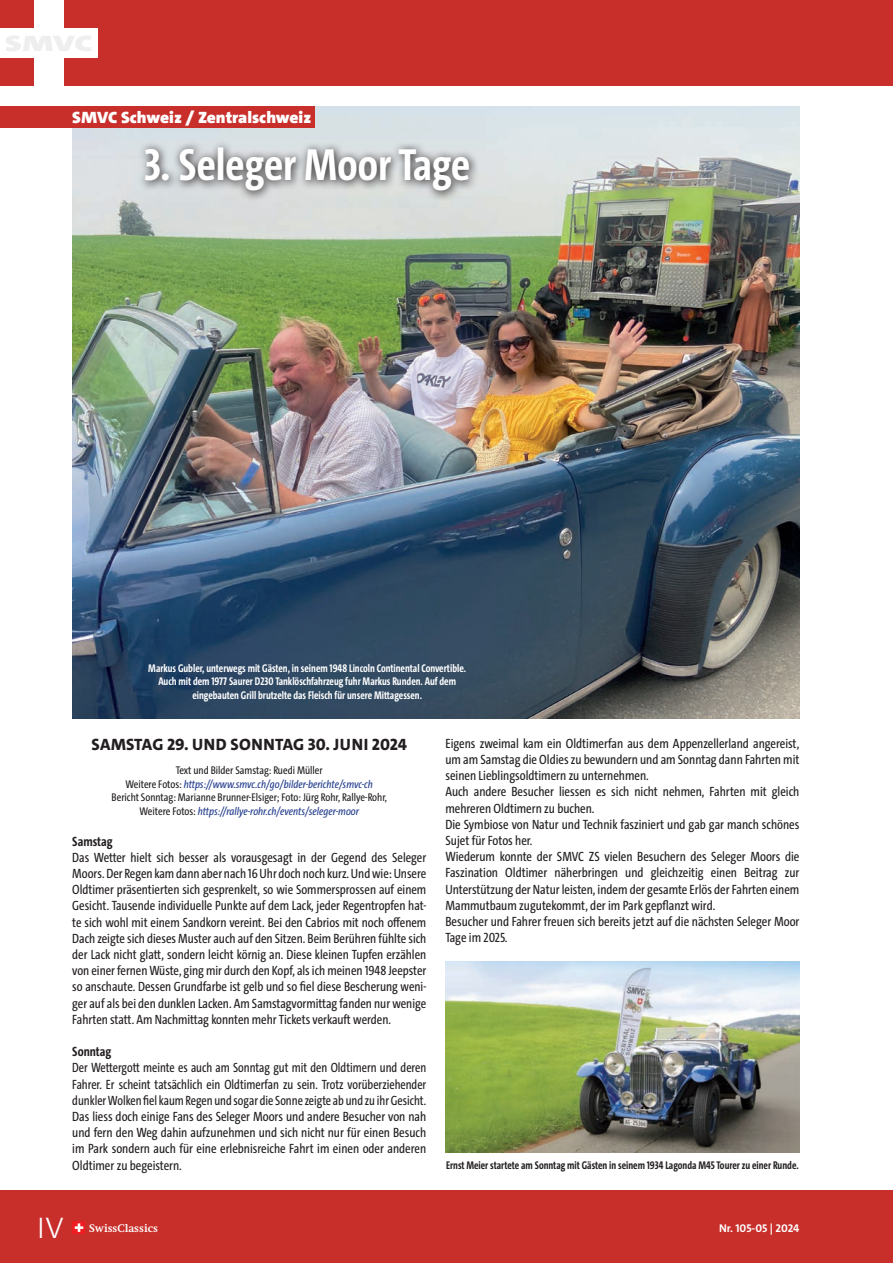
<style>
.page{position:relative;width:893px;height:1263px;background:#fff}
.page>*{position:absolute;margin:0;border:0;box-sizing:border-box;transform-origin:0 0}
.t1{font:700 45.45px "The Sans Cd";color:#fff}
.t2{font:300 30px "The Sans";color:#fff}
.t3{font:800 16.5px "The Sans";letter-spacing:.02em;color:#231f20}
.t4{font:900 16.5px "The Sans";color:#fff;scale:1.05 1}
.t5{font:13.5px/16.2px "The Sans Cd";color:#231f20;text-align:justify}
.t6{font:13.5px/16.2px "The Sans Cd";color:#231f20;text-align:justify;scale:.95 1}
.t7{font:700 13.5px "The Sans Cd";color:#231f20}
.t8{font:11.25px/13.5px "The Sans Cd";color:#231f20;text-align:center}
.t9{font:700 11.25px/13.5px "The Sans Cd";color:#fff;text-align:center;scale:.94 1}
.t10{font:700 11.25px "The Sans Cd";color:#231f20;scale:.94 1}
.t11{font:700 11.25px "The Sans";color:#fff}
.t12{font:700 11.25px "Swift LT Pro";color:#fff}
.s1{font-style:italic;color:#253f8e}
</style>
<div class="page">
<img style="left:72px;top:106px;width:727px;height:613px">
<img style="left:445px;top:961px;width:354px;height:191px">
<div style="left:0;top:1191px;width:893px;height:72px;background:#c82f2b"></div>
<div style="left:0;top:0;width:893px;height:85px;background:#c82f2b"></div>
<div style="left:34px;top:0;width:30px;height:85px;background:#fff"></div>
<div style="left:0;top:28px;width:98px;height:29px;background:#fff"></div>
<svg style="left:73px;top:1221px;width:12px;height:13px"></svg>
<svg style="left:75px;top:1223px;width:8px;height:9px"></svg>
<svg style="left:138px;top:141px;width:341px;height:60px;background:#b1b4b5"></svg>
<div style="left:0;top:106px;width:315px;height:22px;background:#c82f2b"></div>
<p class="t4" style="left:72px;top:107px;width:229px">SMVC Schweiz / Zentralschweiz</p>
<h1 class="t1" style="left:144px;top:136px;width:328px">3. Seleger Moor Tage</h1>
<p class="t9" style="left:148px;top:661px;width:340px">Markus Gubler, unterwegs mit Gästen, in seinem 1948 Lincoln Continental Convertible.<br>Auch mit dem 1977 Saurer D230 Tanklöschfahrzeug fuhr Markus Runden. Auf dem eingebauten Grill brutzelte das Fleisch für unsere Mittagessen.</p>
<p class="t3" style="left:92px;top:734px;width:317px">SAMSTAG 29. UND SONNTAG 30. JUNI 2024</p>
<p class="t8" style="left:112px;top:763px;width:277px">Text und Bilder Samstag: Ruedi Müller<br>Weitere Fotos: <span class="s1">https://www.smvc.ch/go/bilder-berichte/smvc-ch </span>Bericht Sonntag: Marianne Brunner-Elsiger; Foto: Jürg Rohr, Rallye-Rohr, Weitere Fotos: <span class="s1">https://rallye-rohr.ch/events/seleger-moor</span></p>
<p class="t7" style="left:72px;top:832px;width:42px">Samstag</p>
<p class="t5" style="left:72px;top:849px;width:356px">Das Wetter hielt sich besser als vorausgesagt in der Gegend des Seleger Moors. Der Regen kam dann aber nach 16 Uhr doch noch kurz. Und wie: Unsere Oldtimer präsentierten sich gesprenkelt, so wie Sommersprossen auf einem Gesicht. Tausende individuelle Punkte auf dem Lack, jeder Regentropfen hat&shy;te sich wohl mit einem Sandkorn vereint. Bei den Cabrios mit noch offenem Dach zeigte sich dieses Muster auch auf den Sitzen. Beim Berühren fühlte sich der Lack nicht glatt, sondern leicht körnig an. Diese kleinen Tupfen erzählen von einer fernen Wüste, ging mir durch den Kopf, als ich meinen 1948 Jeepster so anschaute. Dessen Grundfarbe ist gelb und so fiel diese Bescherung weni&shy;ger auf als bei den dunklen Lacken. Am Samstagvormittag fanden nur wenige Fahrten statt. Am Nachmittag konnten mehr Tickets verkauft werden.</p>
<p class="t7" style="left:72px;top:1043px;width:41px">Sonntag</p>
<p class="t6" style="left:72px;top:1060px;width:374px">Der Wettergott meinte es auch am Sonntag gut mit den Oldtimern und deren Fahrer. Er scheint tatsächlich ein Oldtimerfan zu sein. Trotz vorüberziehender dunkler Wolken fiel kaum Regen und sogar die Sonne zeigte ab und zu ihr Gesicht.<br>Das liess doch einige Fans des Seleger Moors und andere Besucher von nah und fern den Weg dahin aufzunehmen und sich nicht nur für einen Besuch im Park sondern auch für eine erlebnisreiche Fahrt im einen oder anderen Oldtimer zu begeistern.</p>
<p class="t5" style="left:445px;top:735px;width:356px;text-align:left">Eigens zweimal kam ein Oldtimerfan aus dem Appenzellerland angereist, um am Samstag die Oldies zu bewundern und am Sonntag dann Fahrten mit seinen Lieblingsoldtimern zu unternehmen.<br>Auch andere Besucher liessen es sich nicht nehmen, Fahrten mit gleich mehreren Oldtimern zu buchen.<br>Die Symbiose von Natur und Technik fasziniert und gab gar manch schönes Sujet für Fotos her.<br>Wiederum konnte der SMVC ZS vielen Besuchern des Seleger Moors die Faszination Oldtimer näherbringen und gleichzeitig einen Beitrag zur Unterstützung der Natur leisten, indem der gesamte Erlös der Fahrten einem Mammutbaum zugutekommt, der im Park gepflanzt wird.<br>Besucher und Fahrer freuen sich bereits jetzt auf die nächsten Seleger Moor Tage im 2025.</p>
<p class="t10" style="left:446px;top:1158px;width:377px">Ernst Meier startete am Sonntag mit Gästen in seinem 1934 Lagonda M45 Tourer zu einer Runde.</p>
<h2 class="t2" style="left:37px;top:1209px;width:28px">IV</h2>
<p class="t12" style="left:89px;top:1221px;width:70px">SwissClassics</p>
<p class="t11" style="left:719px;top:1221px;width:82px">Nr. 105-05 | 2024</p>
</div>
